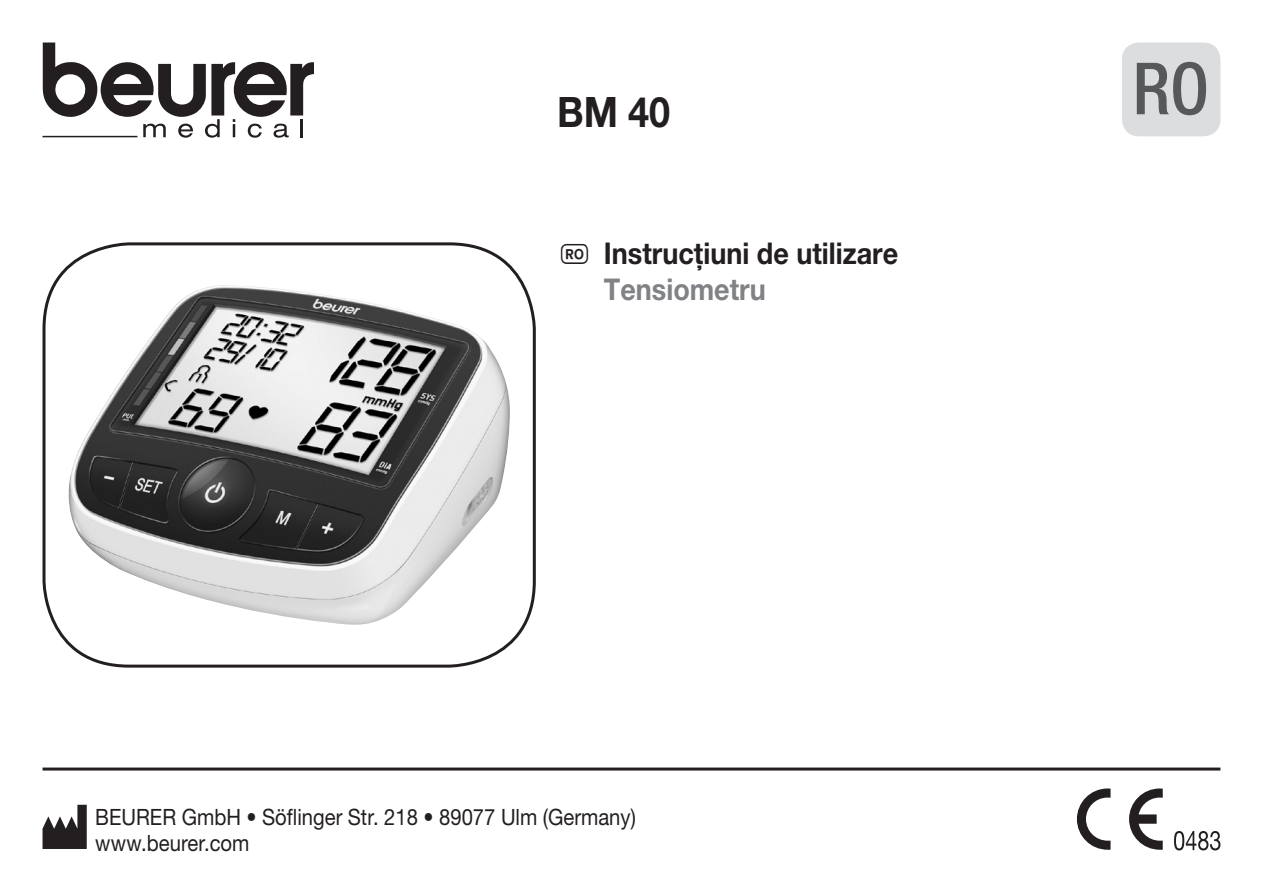
<style>
.page{position:relative;width:1263px;height:893px;background:#fff}
.page>*{position:absolute;margin:0;border:0;box-sizing:border-box;transform-origin:0 0}
.t1{font:500 condensed 72px "Helvetica Neue LT Pro";color:#57585a}
.t2{font:700 42px "Helvetica Neue LT Pro";color:#231f20;scale:.9 1}
.t3{font:700 30px/36px "Helvetica Neue LT Pro";color:#231f20;scale:.9 1}
.t4{font:22.5px/26.1px "Helvetica Neue LTW1 G";color:#231f20;scale:.9 1}
.s1{font-family:"Laend Beurer 2012"}
.s2{color:#808285}
</style>
<div class="page">
<div style="left:1122px;top:43px;width:98px;height:93px;background:#dcdddf;border-radius:17px"></div>
<svg style="left:43px;top:43px;width:271px;height:95px"></svg>
<hr style="left:300px;top:119px;width:3px;height:18px;background:#231f20">
<hr style="left:43px;top:136px;width:94px;height:1px;background:#231f20">
<img style="left:68px;top:285px;width:442px;height:340px">
<div style="left:43px;top:242px;width:493px;height:426px;border:3px solid #231f20;border-radius:85px"></div>
<svg style="left:43px;top:805px;width:44px;height:44px"></svg>
<hr style="left:43px;top:767px;width:1177px;height:3px;background:#231f20">
<svg style="left:1129px;top:788px;width:34px;height:62px"></svg>
<div style="left:1137px;top:814px;width:20px;height:10px;background:#231f20"></div>
<svg style="left:1077px;top:788px;width:33px;height:62px"></svg>
<svg style="left:1174px;top:831px;width:46px;height:19px"></svg>
<h2 class="t2" style="left:557px;top:86px;width:127px">BM 40</h2>
<h3 class="t3" style="left:604px;top:234px;width:329px;text-indent:-43px"><span class="s1">R</span> Instrucţiuni de utilizare<br><span class="s2">Tensiometru</span></h3>
<p class="t4" style="left:95px;top:804px;width:602px">BEURER GmbH • Söflinger Str. 218 • 89077 Ulm (Germany) www.beurer.com</p>
<h1 class="t1" style="left:1133px;top:46px;width:78px">RO</h1>
</div>
